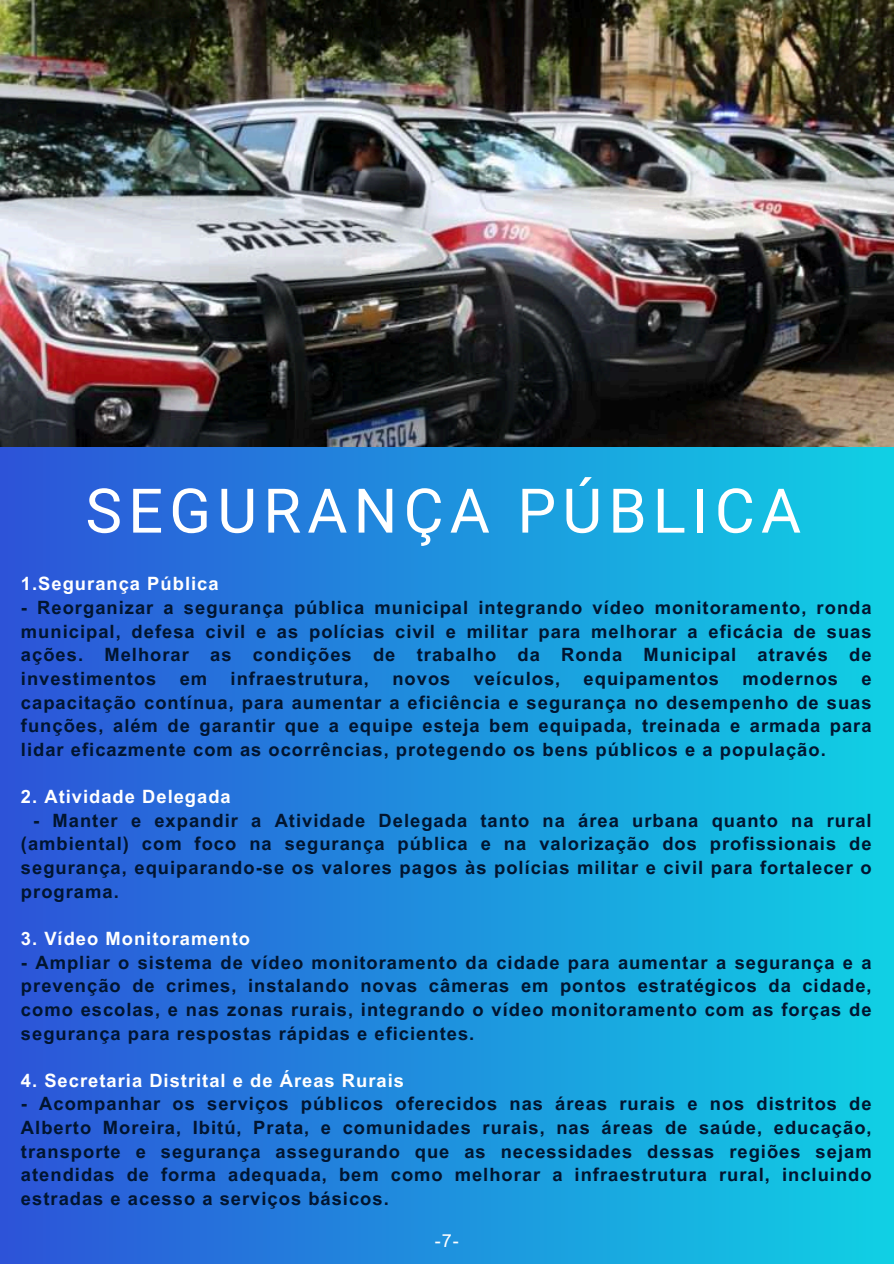
<style>
.page{position:relative;width:894px;height:1264px;background:#fff}
.page>*{position:absolute;margin:0;border:0;box-sizing:border-box;transform-origin:0 0}
.t1{font:61.5px "Roboto";letter-spacing:.1em;color:#fff}
.t2{font:700 18.3px/23.7px "Arial MT Pro";letter-spacing:.055em;color:#011530;text-align:justify}
.t3{font:700 18.3px "Arial MT Pro";letter-spacing:.055em;color:#fff}
.t4{font:18px "Arial MT Pro";color:#fff}
</style>
<div class="page">
<div style="left:0;top:0;width:893px;height:1263px;background:linear-gradient(to right,#2d53d8,#10d0e4)"></div>
<img style="left:0;top:0;width:893px;height:447px">
<h1 class="t1" style="left:85px;top:475px;width:717px">SEGURANÇA PÚBLICA</h1>
<p class="t3" style="left:21px;top:577px;width:199px">1.Segurança Pública</p>
<p class="t2" style="left:21px;top:598px;width:851px">- Reorganizar a segurança pública municipal integrando vídeo monitoramento, ronda municipal, defesa civil e as polícias civil e militar para melhorar a eficácia de suas ações. Melhorar as condições de trabalho da Ronda Municipal através de investimentos</p>
<p class="t2" style="left:180px;top:669px;width:29px">em</p>
<p class="t2" style="left:230px;top:669px;width:140px">infraestrutura,</p>
<p class="t2" style="left:392px;top:669px;width:60px">novos</p>
<p class="t2" style="left:473px;top:669px;width:88px">veículos,</p>
<p class="t2" style="left:583px;top:669px;width:137px">equipamentos</p>
<p class="t2" style="left:742px;top:669px;width:97px">modernos</p>
<p class="t2" style="left:21px;top:669px;width:851px;text-indent:840px">e capacitação contínua, para aumentar a eficiência e segurança no desempenho de suas funções, além de garantir que a equipe esteja bem equipada, treinada e armada para lidar eficazmente com as ocorrências, protegendo os bens públicos e a população.</p>
<p class="t3" style="left:21px;top:789px;width:211px">2. Atividade Delegada</p>
<p class="t2" style="left:21px;top:810px;width:851px;text-indent:12px">- Manter e expandir a Atividade Delegada tanto na área urbana quanto na rural (ambiental) com foco na segurança pública e na valorização dos profissionais de segurança, equiparando-se os valores pagos às polícias militar e civil para fortalecer o programa.</p>
<p class="t3" style="left:21px;top:931px;width:231px">3. Vídeo Monitoramento</p>
<p class="t2" style="left:21px;top:952px;width:851px">- Ampliar o sistema de vídeo monitoramento da cidade para aumentar a segurança e a prevenção de crimes, instalando novas câmeras em pontos estratégicos da cidade, como escolas, e nas zonas rurais, integrando o vídeo monitoramento com as forças de segurança para respostas rápidas e eficientes.</p>
<p class="t3" style="left:21px;top:1073px;width:384px">4. Secretaria Distrital e de Áreas Rurais</p>
<p class="t2" style="left:21px;top:1094px;width:851px">- Acompanhar os serviços públicos oferecidos nas áreas rurais e nos distritos de Alberto Moreira, Ibitú, Prata, e comunidades rurais, nas áreas de saúde, educação, transporte e segurança assegurando que as necessidades dessas regiões sejam atendidas de forma adequada, bem como melhorar a infraestrutura rural, incluindo estradas e acesso a serviços básicos.</p>
<p class="t4" style="left:434px;top:1233px;width:25px">-7-</p>
</div>
